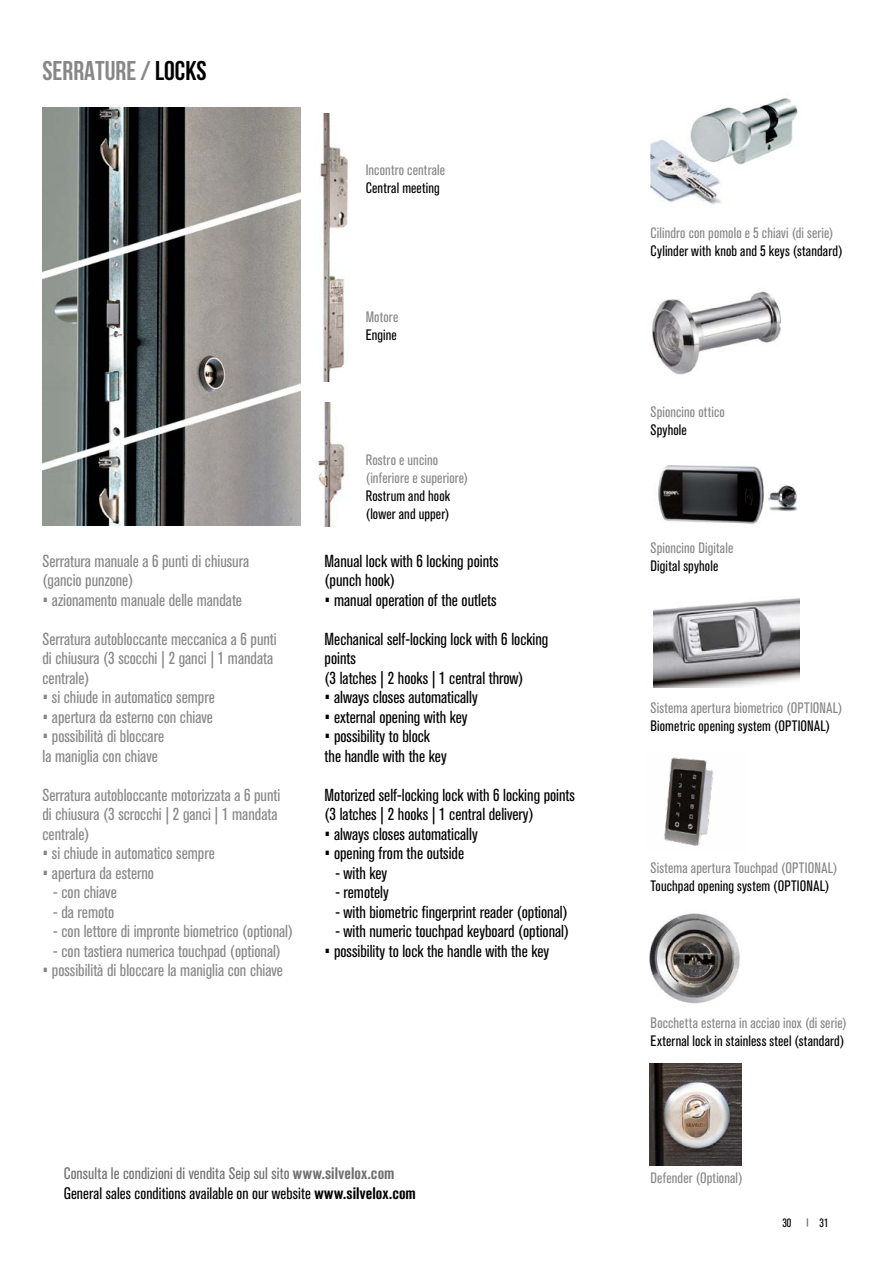
<style>
.page{position:relative;width:893px;height:1263px;background:#fff}
.page>*{position:absolute;margin:0;border:0;box-sizing:border-box;transform-origin:0 0}
.t1{font:700 27px "Bebas Neue";color:#878787}
.t2{font:condensed 17.25px/19.5px "Akzidenz Grotesk BQ";color:#878787}
.t3{font:condensed 17.25px/19.5px "Akzidenz Grotesk BQ";color:#000}
.t4{font:condensed 16.5px/19.8px "Akzidenz Grotesk BQ";letter-spacing:.005em;color:#000}
.t5{font:condensed 15px/18px "Akzidenz Grotesk BQ";letter-spacing:.01em;color:#878787}
.t6{font:condensed 15px/18px "Akzidenz Grotesk BQ";letter-spacing:.01em;color:#000}
.t7{font:condensed 12px "Akzidenz Grotesk BQ";color:#000}
.s1{color:#000}
.s2{color:#706f6f}
.s3{font-weight:700;color:#706f6f}
.s4{font-weight:700}
</style>
<div class="page">
<img style="left:42px;top:107px;width:258px;height:418px">
<img style="left:320px;top:114px;width:28px;height:268px">
<img style="left:316px;top:402px;width:29px;height:124px">
<img style="left:650px;top:98px;width:148px;height:107px">
<img style="left:653px;top:291px;width:128px;height:84px">
<img style="left:658px;top:465px;width:139px;height:59px">
<img style="left:654px;top:598px;width:146px;height:90px">
<img style="left:664px;top:757px;width:50px;height:89px">
<img style="left:649px;top:913px;width:91px;height:91px">
<img style="left:649px;top:1064px;width:92px;height:101px">
<h1 class="t1" style="left:43px;top:56px;width:165px">SERRATURE / <span class="s1">LOCKS</span></h1>
<p class="t5" style="left:366px;top:161px;width:81px">Incontro centrale</p>
<p class="t6" style="left:366px;top:179px;width:76px">Central meeting</p>
<p class="t5" style="left:366px;top:308px;width:34px">Motore</p>
<p class="t6" style="left:366px;top:326px;width:33px">Engine</p>
<p class="t2" style="left:43px;top:551px;width:208px">Serratura manuale a 6 punti di chiusura (gancio punzone)</p>
<p class="t2" style="left:43px;top:590px;width:201px">• azionamento manuale delle mandate</p>
<p class="t2" style="left:43px;top:629px;width:236px">Serratura autobloccante meccanica a 6 punti di chiusura (3 scocchi | 2 ganci | 1 mandata centrale)</p>
<p class="t2" style="left:43px;top:688px;width:174px">• si chiude in automatico sempre</p>
<p class="t2" style="left:43px;top:707px;width:172px">• apertura da esterno con chiave</p>
<p class="t2" style="left:43px;top:727px;width:123px">• possibilità di bloccare la maniglia con chiave</p>
<p class="t2" style="left:43px;top:785px;width:239px">Serratura autobloccante motorizzata a 6 punti di chiusura (3 scrocchi | 2 ganci | 1 mandata centrale)</p>
<p class="t2" style="left:43px;top:844px;width:174px">• si chiude in automatico sempre</p>
<p class="t2" style="left:43px;top:863px;width:113px">• apertura da esterno</p>
<p class="t2" style="left:53px;top:883px;width:65px">- con chiave</p>
<p class="t2" style="left:53px;top:902px;width:62px">- da remoto</p>
<p class="t2" style="left:53px;top:922px;width:241px">- con lettore di impronte biometrico (optional)</p>
<p class="t2" style="left:53px;top:941px;width:229px">- con tastiera numerica touchpad (optional)</p>
<p class="t2" style="left:43px;top:961px;width:242px">• possibilità di bloccare la maniglia con chiave</p>
<p class="t5" style="left:366px;top:451px;width:104px">Rostro e uncino (inferiore e superiore)</p>
<p class="t6" style="left:366px;top:487px;width:86px">Rostrum and hook (lower and upper)</p>
<p class="t3" style="left:325px;top:551px;width:175px">Manual lock with 6 locking points (punch hook)</p>
<p class="t3" style="left:325px;top:590px;width:173px">• manual operation of the outlets</p>
<p class="t3" style="left:325px;top:629px;width:225px">Mechanical self-locking lock with 6 locking points<br>(3 latches | 2 hooks | 1 central throw)</p>
<p class="t3" style="left:325px;top:688px;width:155px">• always closes automatically</p>
<p class="t3" style="left:325px;top:707px;width:145px">• external opening with key</p>
<p class="t3" style="left:325px;top:727px;width:124px">• possibility to block the handle with the key</p>
<p class="t3" style="left:325px;top:785px;width:252px">Motorized self-locking lock with 6 locking points (3 latches | 2 hooks | 1 central delivery)</p>
<p class="t3" style="left:325px;top:824px;width:155px">• always closes automatically</p>
<p class="t3" style="left:325px;top:844px;width:141px">• opening from the outside</p>
<p class="t3" style="left:335px;top:863px;width:54px">- with key</p>
<p class="t3" style="left:335px;top:883px;width:55px">- remotely</p>
<p class="t3" style="left:335px;top:902px;width:234px">- with biometric fingerprint reader (optional)</p>
<p class="t3" style="left:335px;top:922px;width:235px">- with numeric touchpad keyboard (optional)</p>
<p class="t3" style="left:325px;top:941px;width:226px">• possibility to lock the handle with the key</p>
<p class="t4" style="left:64px;top:1163px;width:354px"><span class="s2">Consulta le condizioni di vendita Seip sul sito</span> <span class="s3">www.silvelox.com<br></span>General sales conditions available on our website <span class="s4">www.silvelox.com</span></p>
<p class="t5" style="left:651px;top:224px;width:184px">Cilindro con pomolo e 5 chiavi (di serie)</p>
<p class="t6" style="left:651px;top:242px;width:194px">Cylinder with knob and 5 keys (standard)</p>
<p class="t5" style="left:651px;top:403px;width:76px">Spioncino ottico</p>
<p class="t6" style="left:651px;top:421px;width:38px">Spyhole</p>
<p class="t5" style="left:651px;top:539px;width:84px">Spioncino Digitale</p>
<p class="t6" style="left:651px;top:557px;width:69px">Digital spyhole</p>
<p class="t5" style="left:651px;top:699px;width:194px">Sistema apertura biometrico (OPTIONAL)</p>
<p class="t6" style="left:651px;top:717px;width:181px">Biometric opening system (OPTIONAL)</p>
<p class="t5" style="left:651px;top:859px;width:188px">Sistema apertura Touchpad (OPTIONAL)</p>
<p class="t6" style="left:651px;top:877px;width:180px">Touchpad opening system (OPTIONAL)</p>
<p class="t5" style="left:651px;top:1014px;width:198px">Bocchetta esterna in acciao inox (di serie)</p>
<p class="t6" style="left:651px;top:1032px;width:195px">External lock in stainless steel (standard)</p>
<p class="t5" style="left:651px;top:1169px;width:94px">Defender (Optional)</p>
<p class="t7" style="left:782px;top:1216px;width:10px">30</p>
<p class="t7" style="left:820px;top:1216px;width:10px">31</p>
</div>
